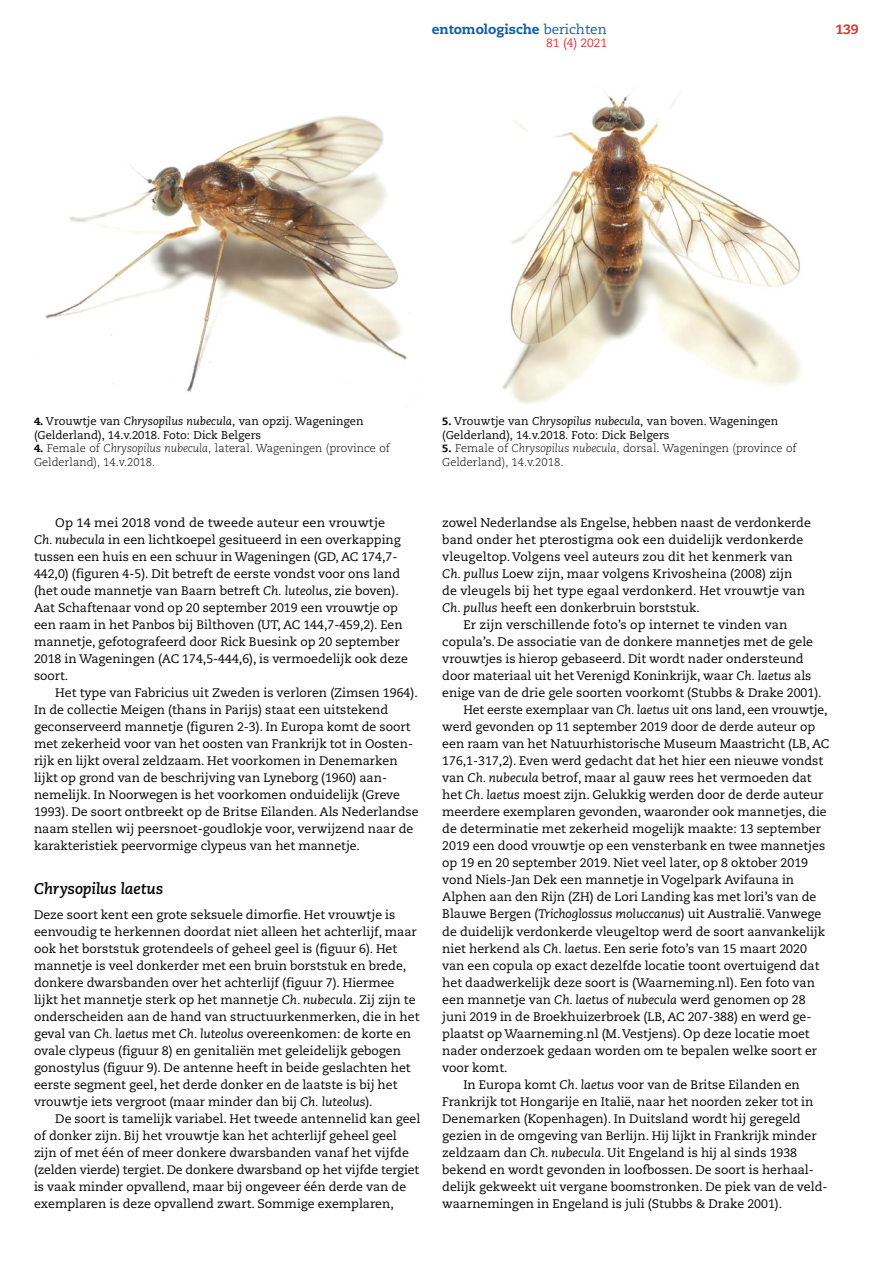
<style>
.page{position:relative;width:893px;height:1263px;background:#fff}
.page>*{position:absolute;margin:0;border:0;box-sizing:border-box;transform-origin:0 0}
.t1{font:italic 700 15.3px "Caecilia LT Std";letter-spacing:-.01em;color:#000}
.t2{font:800 13.5px "Caecilia LT Std";color:#115fa4}
.t3{font:800 13.5px "Caecilia LT Std";color:#d93a37}
.t4{font:12.3px/17px "Caecilia LT Std";color:#000}
.t5{font:12px "Caecilia LT Std";color:#d93a37}
.t6{font:11.25px/13.5px "Caecilia LT Std";color:#000}
.t7{font:300 11.25px/13.5px "Caecilia LT Std";color:#000}
.s1{font-weight:400}
.s2{font-weight:800;font-size:10.5px}
.s3{font-style:italic}
</style>
<div class="page">
<img style="left:502px;top:93px;width:299px;height:311px">
<img style="left:45px;top:115px;width:365px;height:293px">
<p class="t2" style="left:432px;top:21px;width:177px">entomologische <span class="s1">berichten</span></p>
<p class="t3" style="left:835px;top:21px;width:25px">139</p>
<p class="t5" style="left:546px;top:36px;width:62px">81 (4) 2021</p>
<p class="t6" style="left:34px;top:415px;width:331px"><span class="s2">4.</span> Vrouwtje van <span class="s3">Chrysopilus nubecula</span>, van opzij. Wageningen (Gelderland), 14.v.2018. Foto: Dick Belgers</p>
<p class="t7" style="left:34px;top:442px;width:357px"><span class="s2">4.</span> Female of <span class="s3">Chrysopilus nubecula</span>, lateral. Wageningen (province of<br>Gelderland), 14.v.2018.</p>
<p class="t4" style="left:34px;top:515px;width:376px;text-indent:21px">Op 14 mei 2018 vond de tweede auteur een vrouwtje<br><span class="s3">Ch. nubecula</span> in een lichtkoepel gesitueerd in een overkapping tussen een huis en een schuur in Wageningen (GD, AC 174,7- 442,0) (figuren 4-5). Dit betreft de eerste vondst voor ons land (het oude mannetje van Baarn betreft <span class="s3">Ch. luteolus</span>, zie boven).<br>Aat Schaftenaar vond op 20 september 2019 een vrouwtje op een raam in het Panbos bij Bilthoven (UT, AC 144,7-459,2). Een mannetje, gefotografeerd door Rick Buesink op 20 september 2018 in Wageningen (AC 174,5-444,6), is vermoedelijk ook deze soort.</p>
<p class="t4" style="left:34px;top:685px;width:386px;text-indent:21px">Het type van Fabricius uit Zweden is verloren (Zimsen 1964).<br>In de collectie Meigen (thans in Parijs) staat een uitstekend geconserveerd mannetje (figuren 2-3). In Europa komt de soort met zekerheid voor van het oosten van Frankrijk tot in Oosten&shy;rijk en lijkt overal zeldzaam. Het voorkomen in Denemarken lijkt op grond van de beschrijving van Lyneborg (1960) aan&shy;nemelijk. In Noorwegen is het voorkomen onduidelijk (Greve 1993). De soort ontbreekt op de Britse Eilanden. Als Nederlandse naam stellen wij peersnoet-goudlokje voor, verwijzend naar de karakteristiek peervormige clypeus van het mannetje.</p>
<p class="t1" style="left:34px;top:880px;width:131px">Chrysopilus laetus</p>
<p class="t4" style="left:34px;top:906px;width:387px">Deze soort kent een grote seksuele dimorfie. Het vrouwtje is eenvoudig te herkennen doordat niet alleen het achterlijf, maar ook het borststuk grotendeels of geheel geel is (figuur 6). Het mannetje is veel donkerder met een bruin borststuk en brede, donkere dwarsbanden over het achterlijf (figuur 7). Hiermee lijkt het mannetje sterk op het mannetje <span class="s3">Ch. nubecula</span>. Zij zijn te onderscheiden aan de hand van structuurkenmerken, die in het geval van <span class="s3">Ch. laetus</span> met <span class="s3">Ch. luteolus</span> overeenkomen: de korte en ovale clypeus (figuur 8) en genitaliën met geleidelijk gebogen gonostylus (figuur 9). De antenne heeft in beide geslachten het eerste segment geel, het derde donker en de laatste is bij het vrouwtje iets vergroot (maar minder dan bij <span class="s3">Ch. luteolus</span>).</p>
<p class="t4" style="left:34px;top:1110px;width:388px;text-indent:21px">De soort is tamelijk variabel. Het tweede antennelid kan geel of donker zijn. Bij het vrouwtje kan het achterlijf geheel geel zijn of met één of meer donkere dwarsbanden vanaf het vijfde (zelden vierde) tergiet. De donkere dwarsband op het vijfde tergiet is vaak minder opvallend, maar bij ongeveer één derde van de exemplaren is deze opvallend zwart. Sommige exemplaren,</p>
<p class="t6" style="left:442px;top:415px;width:337px"><span class="s2">5.</span> Vrouwtje van <span class="s3">Chrysopilus nubecula</span>, van boven. Wageningen (Gelderland), 14.v.2018. Foto: Dick Belgers</p>
<p class="t7" style="left:442px;top:442px;width:356px"><span class="s2">5.</span> Female of <span class="s3">Chrysopilus nubecula</span>, dorsal. Wageningen (province of<br>Gelderland), 14.v.2018.</p>
<p class="t4" style="left:442px;top:515px;width:370px">zowel Nederlandse als Engelse, hebben naast de verdonkerde</p>
<p class="t4" style="left:442px;top:532px;width:363px">band onder het pterostigma ook een duidelijk verdonkerde</p>
<p class="t4" style="left:442px;top:549px;width:352px">vleugeltop. Volgens veel auteurs zou dit het kenmerk van</p>
<p class="t4" style="left:442px;top:566px;width:352px"><span class="s3">Ch. pullus</span> Loew zijn, maar volgens Krivosheina (2008) zijn</p>
<p class="t4" style="left:442px;top:583px;width:364px">de vleugels bij het type egaal verdonkerd. Het vrouwtje van</p>
<p class="t4" style="left:442px;top:600px;width:259px"><span class="s3">Ch. pullus</span> heeft een donkerbruin borststuk.</p>
<p class="t4" style="left:463px;top:617px;width:325px">Er zijn verschillende foto’s op internet te vinden van</p>
<p class="t4" style="left:442px;top:634px;width:372px">copula’s. De associatie van de donkere mannetjes met de gele</p>
<p class="t4" style="left:442px;top:651px;width:363px">vrouwtjes is hierop gebaseerd. Dit wordt nader ondersteund</p>
<p class="t4" style="left:442px;top:668px;width:371px">door materiaal uit het Verenigd Koninkrijk, waar <span class="s3">Ch. laetus</span> als</p>
<p class="t4" style="left:442px;top:685px;width:381px">enige van de drie gele soorten voorkomt (Stubbs &amp; Drake 2001).</p>
<p class="t4" style="left:463px;top:702px;width:365px">Het eerste exemplaar van <span class="s3">Ch. laetus</span> uit ons land, een vrouwtje,</p>
<p class="t4" style="left:442px;top:719px;width:374px">werd gevonden op 11 september 2019 door de derde auteur op</p>
<p class="t4" style="left:442px;top:736px;width:388px">een raam van het Natuurhistorische Museum Maastricht (LB, AC</p>
<p class="t4" style="left:442px;top:753px;width:382px">176,1-317,2). Even werd gedacht dat het hier een nieuwe vondst</p>
<p class="t4" style="left:442px;top:770px;width:371px">van <span class="s3">Ch. nubecula</span> betrof, maar al gauw rees het vermoeden dat</p>
<p class="t4" style="left:442px;top:787px;width:383px">het <span class="s3">Ch. laetus</span> moest zijn. Gelukkig werden door de derde auteur</p>
<p class="t4" style="left:442px;top:804px;width:386px">meerdere exemplaren gevonden, waaronder ook mannetjes, die</p>
<p class="t4" style="left:442px;top:821px;width:380px">de determinatie met zekerheid mogelijk maakte: 13 september</p>
<p class="t4" style="left:442px;top:838px;width:384px">2019 een dood vrouwtje op een vensterbank en twee mannetjes</p>
<p class="t4" style="left:442px;top:855px;width:367px">op 19 en 20 september 2019. Niet veel later, op 8 oktober 2019</p>
<p class="t4" style="left:442px;top:872px;width:353px">vond Niels-Jan Dek een mannetje in Vogelpark Avifauna in</p>
<p class="t4" style="left:442px;top:889px;width:376px">Alphen aan den Rijn (ZH) de Lori Landing kas met lori’s van de</p>
<p class="t4" style="left:442px;top:906px;width:380px">Blauwe Bergen (<span class="s3">Trichoglossus moluccanus</span>) uit Australië. Vanwege</p>
<p class="t4" style="left:442px;top:923px;width:384px">de duidelijk verdonkerde vleugeltop werd de soort aanvankelijk</p>
<p class="t4" style="left:442px;top:940px;width:366px">niet herkend als <span class="s3">Ch. laetus</span>. Een serie foto’s van 15 maart 2020</p>
<p class="t4" style="left:442px;top:957px;width:379px">van een copula op exact dezelfde locatie toont overtuigend dat</p>
<p class="t4" style="left:442px;top:974px;width:374px">het daadwerkelijk deze soort is (Waarneming.nl). Een foto van</p>
<p class="t4" style="left:442px;top:991px;width:365px">een mannetje van <span class="s3">Ch. laetus</span> of <span class="s3">nubecula</span> werd genomen op 28</p>
<p class="t4" style="left:442px;top:1008px;width:371px">juni 2019 in de Broekhuizerbroek (LB, AC 207-388) en werd ge-</p>
<p class="t4" style="left:442px;top:1025px;width:369px">plaatst op Waarneming.nl (M. Vestjens). Op deze locatie moet</p>
<p class="t4" style="left:442px;top:1042px;width:376px">nader onderzoek gedaan worden om te bepalen welke soort er</p>
<p class="t4" style="left:442px;top:1059px;width:67px">voor komt.</p>
<p class="t4" style="left:463px;top:1076px;width:338px">In Europa komt <span class="s3">Ch. laetus</span> voor van de Britse Eilanden en</p>
<p class="t4" style="left:442px;top:1093px;width:373px">Frankrijk tot Hongarije en Italië, naar het noorden zeker tot in</p>
<p class="t4" style="left:442px;top:1110px;width:360px">Denemarken (Kopenhagen). In Duitsland wordt hij geregeld</p>
<p class="t4" style="left:442px;top:1127px;width:376px">gezien in de omgeving van Berlijn. Hij lijkt in Frankrijk minder</p>
<p class="t4" style="left:442px;top:1144px;width:356px">zeldzaam dan <span class="s3">Ch. nubecula</span>. Uit Engeland is hij al sinds 1938</p>
<p class="t4" style="left:442px;top:1161px;width:373px">bekend en wordt gevonden in loofbossen. De soort is herhaal-</p>
<p class="t4" style="left:442px;top:1178px;width:387px">delijk gekweekt uit vergane boomstronken. De piek van de veld-</p>
<p class="t4" style="left:442px;top:1195px;width:342px">waarnemingen in Engeland is juli (Stubbs &amp; Drake 2001).</p>
</div>
